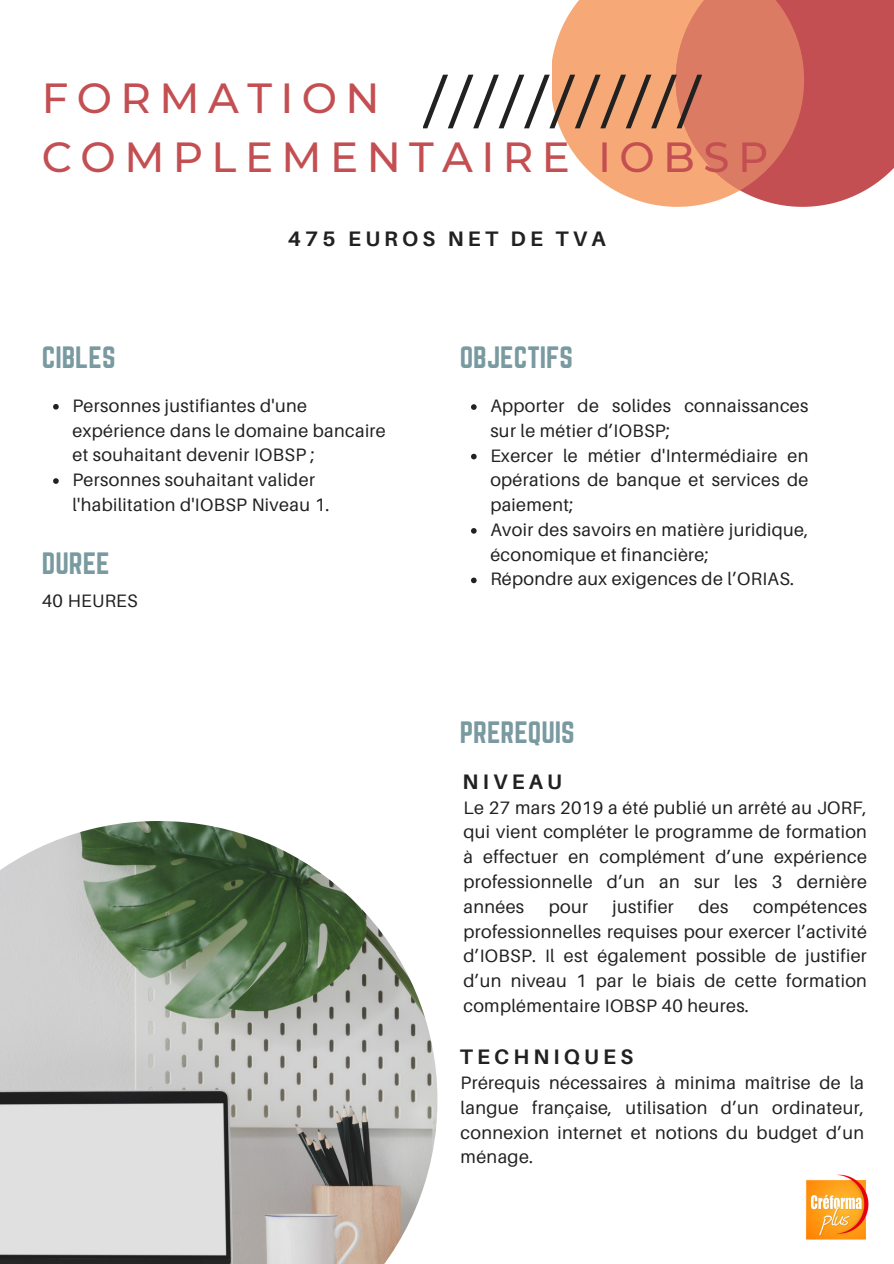
<style>
.page{position:relative;width:894px;height:1264px;background:#fff}
.page>*{position:absolute;margin:0;border:0;box-sizing:border-box;transform-origin:0 0}
.t1{font:500 42px/58.5px "Montserrat";letter-spacing:.2em;color:#c44f52}
.t2{font:27px "Norwester";color:#799aa0}
.t3{font:700 21px "Aileron";letter-spacing:.2em;color:#212121}
.t4{font:18px/24.8px "Aileron";letter-spacing:.02em;color:#212121}
</style>
<div class="page">
<svg style="left:423px;top:0;width:470px;height:207px"></svg>
<img style="left:0;top:821px;width:437px;height:442px">
<svg style="left:53px;top:404px;width:6px;height:5px"></svg>
<svg style="left:53px;top:478px;width:6px;height:6px"></svg>
<img style="left:806px;top:1174px;width:62px;height:65px">
<svg style="left:471px;top:404px;width:5px;height:6px"></svg>
<svg style="left:471px;top:454px;width:5px;height:5px"></svg>
<svg style="left:471px;top:528px;width:5px;height:5px"></svg>
<svg style="left:471px;top:577px;width:5px;height:6px"></svg>
<h1 class="t1" style="left:42px;top:69px;width:727px">FORMATION<br>COMPLEMENTAIRE IOBSP</h1>
<p class="t2" style="left:42px;top:341px;width:75px">CIBLES</p>
<h3 class="t3" style="left:288px;top:226px;width:319px">475 EUROS NET DE TVA</h3>
<p class="t2" style="left:459px;top:341px;width:115px">OBJECTIFS</p>
<p class="t4" style="left:72px;top:393px;width:315px">Personnes justifiantes d'une expérience dans le domaine bancaire et souhaitant devenir IOBSP ;</p>
<h3 class="t4" style="left:72px;top:467px;width:258px">Personnes souhaitant valider l'habilitation d'IOBSP Niveau 1.</h3>
<p class="t2" style="left:42px;top:546px;width:69px">DUREE</p>
<p class="t4" style="left:42px;top:588px;width:97px">40 HEURES</p>
<p class="t4" style="left:490px;top:393px;width:319px">Apporter de solides connaissances sur le métier d’IOBSP;</p>
<h2 class="t4" style="left:490px;top:442px;width:319px;text-align:justify">Exercer le métier d'Intermédiaire en opérations de banque et services de paiement;</h2>
<h4 class="t4" style="left:490px;top:517px;width:319px">Avoir des savoirs en matière juridique, économique et financière;</h4>
<h2 class="t4" style="left:490px;top:566px;width:305px">Répondre aux exigences de l’ORIAS.</h2>
<h2 class="t2" style="left:459px;top:716px;width:116px">PREREQUIS</h2>
<p class="t3" style="left:462px;top:768px;width:101px">NIVEAU</p>
<h3 class="t4" style="left:463px;top:794px;width:405px;text-align:justify">Le 27 mars 2019 a été publié un arrêté au JORF, qui vient compléter le programme de formation à effectuer en complément d’une expérience professionnelle d’un an sur les 3 dernière années</h3>
<h3 class="t4" style="left:548px;top:893px;width:41px">pour</h3>
<h3 class="t4" style="left:612px;top:893px;width:63px">justifier</h3>
<h3 class="t4" style="left:698px;top:893px;width:31px">des</h3>
<h3 class="t4" style="left:463px;top:893px;width:405px;text-align:justify;text-indent:289px">compétences professionnelles requises pour exercer l’activité d’IOBSP. Il est également possible de justifier d’un niveau 1 par le biais de cette formation complémentaire IOBSP 40 heures.</h3>
<p class="t3" style="left:459px;top:1043px;width:175px">TECHNIQUES</p>
<p class="t4" style="left:460px;top:1069px;width:405px;text-align:justify">Prérequis nécessaires à minima maîtrise de la langue française, utilisation d’un ordinateur, connexion internet et notions du budget d’un ménage.</p>
</div>
